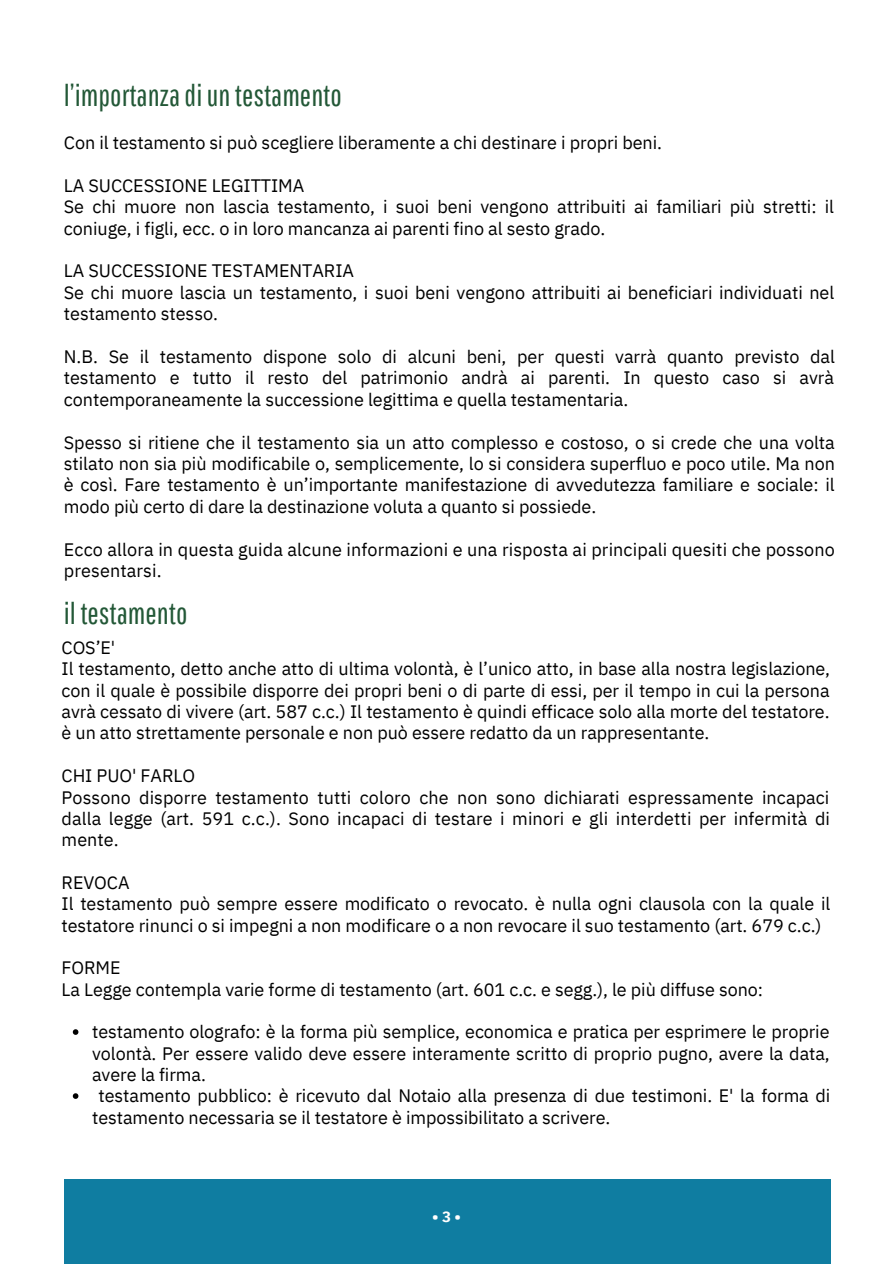
<style>
.page{position:relative;width:894px;height:1264px;background:#fff}
.page>*{position:absolute;margin:0;border:0;box-sizing:border-box;transform-origin:0 0}
.t1{font:30px "Pathway Gothic One";color:#235837}
.t2{font:18px/21.3px "IBM Plex Sans";letter-spacing:-.005em;color:#000}
.t3{font:700 15px "IBM Plex Sans";color:#fff}
</style>
<div class="page">
<div style="left:64px;top:1179px;width:765px;height:84px;background:#0f7da1"></div>
<svg style="left:73px;top:1029px;width:5px;height:5px"></svg>
<svg style="left:73px;top:1093px;width:5px;height:5px"></svg>
<h1 class="t1" style="left:64px;top:77px;width:279px">l’importanzadiuntestamento</h1>
<p class="t2" style="left:64px;top:131px;width:599px">Con il testamento si può scegliere liberamente a chi destinare i propri beni.</p>
<p class="t2" style="left:64px;top:174px;width:771px">LA SUCCESSIONE LEGITTIMA<br>Se chi muore non lascia testamento, i suoi beni vengono attribuiti ai familiari più stretti: il coniuge, i figli, ecc. o in loro mancanza ai parenti fino al sesto grado.</p>
<p class="t2" style="left:64px;top:260px;width:771px">LA SUCCESSIONE TESTAMENTARIA<br>Se chi muore lascia un testamento, i suoi beni vengono attribuiti ai beneficiari individuati nel testamento stesso.</p>
<p class="t2" style="left:64px;top:345px;width:772px;text-align:justify">N.B. Se il testamento dispone solo di alcuni beni, per questi varrà quanto previsto dal testamento e tutto il resto del patrimonio andrà ai parenti. In questo caso si avrà contemporaneamente la successione legittima e quella testamentaria.</p>
<p class="t2" style="left:64px;top:431px;width:772px;text-align:justify">Spesso si ritiene che il testamento sia un atto complesso e costoso, o si crede che una volta stilato non sia più modificabile o, semplicemente, lo si considera superfluo e poco utile. Ma non è così. Fare testamento è un’importante manifestazione di avvedutezza familiare e sociale: il modo più certo di dare la destinazione voluta a quanto si possiede.</p>
<p class="t2" style="left:64px;top:538px;width:772px">Ecco allora in questa guida alcune informazioni e una risposta ai principali quesiti che possono presentarsi.</p>
<h1 class="t1" style="left:64px;top:595px;width:125px">il testamento</h1>
<p class="t2" style="left:62px;top:636px;width:769px">COS’E'<br>Il testamento, detto anche atto di ultima volontà, è l’unico atto, in base alla nostra legislazione, con il quale è possibile disporre dei propri beni o di parte di essi, per il tempo in cui la persona avrà cessato di vivere (art. 587 c.c.) Il testamento è quindi efficace solo alla morte del testatore. è un atto strettamente personale e non può essere redatto da un rappresentante.</p>
<p class="t2" style="left:62px;top:764px;width:769px">CHI PUO' FARLO<br>Possono disporre testamento tutti coloro che non sono dichiarati espressamente incapaci dalla legge (art. 591 c.c.). Sono incapaci di testare i minori e gli interdetti per infermità di mente.</p>
<p class="t2" style="left:62px;top:871px;width:770px">REVOCA<br>Il testamento può sempre essere modificato o revocato. è nulla ogni clausola con la quale il testatore rinunci o si impegni a non modificare o a non revocare il suo testamento (art. 679 c.c.)</p>
<p class="t2" style="left:62px;top:956px;width:703px">FORME<br>La Legge contempla varie forme di testamento (art. 601 c.c. e segg.), le più diffuse sono:</p>
<p class="t2" style="left:92px;top:1020px;width:738px">testamento olografo: è la forma più semplice, economica e pratica per esprimere le proprie</p>
<p class="t2" style="left:92px;top:1042px;width:739px">volontà. Per essere valido deve essere interamente scritto di proprio pugno, avere la data,</p>
<p class="t2" style="left:92px;top:1063px;width:115px">avere la firma.</p>
<p class="t2" style="left:98px;top:1084px;width:733px">testamento pubblico: è ricevuto dal Notaio alla presenza di due testimoni. E' la forma di</p>
<p class="t2" style="left:92px;top:1106px;width:519px">testamento necessaria se il testatore è impossibilitato a scrivere.</p>
<p class="t3" style="left:432px;top:1206px;width:30px">•3•</p>
</div>
